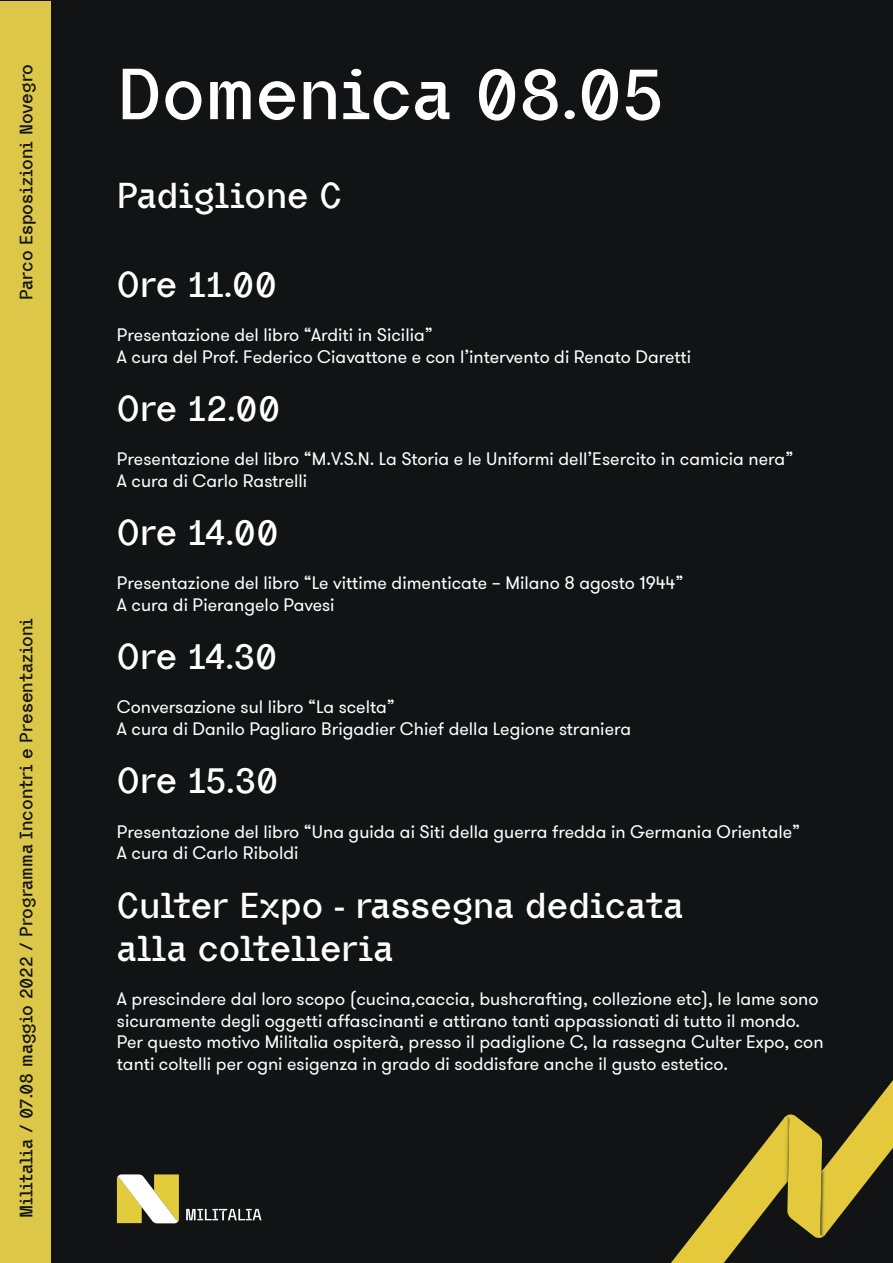
<style>
.page{position:relative;width:893px;height:1263px;background:#fff}
.page>*{position:absolute;margin:0;border:0;box-sizing:border-box;transform-origin:0 0}
.t1{font:700 72px "Almarena Mono Display";color:#fff}
.t2{font:700 36px/43.2px "Almarena Mono Display";color:#fff}
.t3{font:18px/21.6px "GT Walsheim Pro";color:#fff}
.t4{font:700 18px "Almarena Mono Display";color:#101414}
</style>
<div class="page">
<div style="left:1px;top:1px;width:892px;height:1262px;background:#111314"></div>
<div style="left:1px;top:1px;width:50px;height:1261px;background:#ddc748"></div>
<svg style="left:671px;top:1080px;width:222px;height:183px"></svg>
<img style="left:820px;top:1166px;width:6px;height:70px">
<img style="left:820px;top:1172px;width:1px;height:61px">
<svg style="left:117px;top:1174px;width:62px;height:49px;background:#dcd085"></svg>
<svg style="left:186px;top:1209px;width:75px;height:11px"></svg>
<p class="t4" style="left:16px;top:300px;width:237px;rotate:-90deg">Parco Esposizioni Novegro</p>
<p class="t4" style="left:16px;top:1218px;width:601px;rotate:-90deg">Militalia / 07.08 maggio 2022 / Programma Incontri e Presentazioni</p>
<h1 class="t1" style="left:117px;top:53px;width:549px">Domenica 08.05</h1>
<h2 class="t2" style="left:117px;top:173px;width:227px">Padiglione C</h2>
<h2 class="t2" style="left:117px;top:262px;width:162px">Ore 11.00</h2>
<p class="t3" style="left:117px;top:324px;width:576px">Presentazione del libro “Arditi in Sicilia”<br>A cura del Prof. Federico Ciavattone e con l’intervento di Renato Daretti</p>
<h2 class="t2" style="left:117px;top:386px;width:165px">Ore 12.00</h2>
<p class="t3" style="left:117px;top:448px;width:678px">Presentazione del libro “M.V.S.N. La Storia e le Uniformi dell’Esercito in camicia nera”<br>A cura di Carlo Rastrelli</p>
<h2 class="t2" style="left:117px;top:511px;width:164px">Ore 14.00</h2>
<p class="t3" style="left:117px;top:573px;width:568px">Presentazione del libro “Le vittime dimenticate – Milano 8 agosto 1944”<br>A cura di Pierangelo Pavesi</p>
<h2 class="t2" style="left:117px;top:635px;width:162px">Ore 14.30</h2>
<p class="t3" style="left:117px;top:697px;width:516px">Conversazione sul libro “La scelta”<br>A cura di Danilo Pagliaro Brigadier Chief della Legione straniera</p>
<h2 class="t2" style="left:117px;top:759px;width:163px">Ore 15.30</h2>
<p class="t3" style="left:117px;top:821px;width:685px">Presentazione del libro “Una guida ai Siti della guerra fredda in Germania Orientale”<br>A cura di Carlo Riboldi</p>
<h2 class="t2" style="left:117px;top:883px;width:568px">Culter Expo - rassegna dedicata alla coltelleria</h2>
<p class="t3" style="left:117px;top:988px;width:708px">A prescindere dal loro scopo (cucina,caccia, bushcrafting, collezione etc), le lame sono sicuramente degli oggetti affascinanti e attirano tanti appassionati di tutto il mondo.<br>Per questo motivo Militalia ospiterà, presso il padiglione C, la rassegna Culter Expo, con tanti coltelli per ogni esigenza in grado di soddisfare anche il gusto estetico.</p>
</div>
